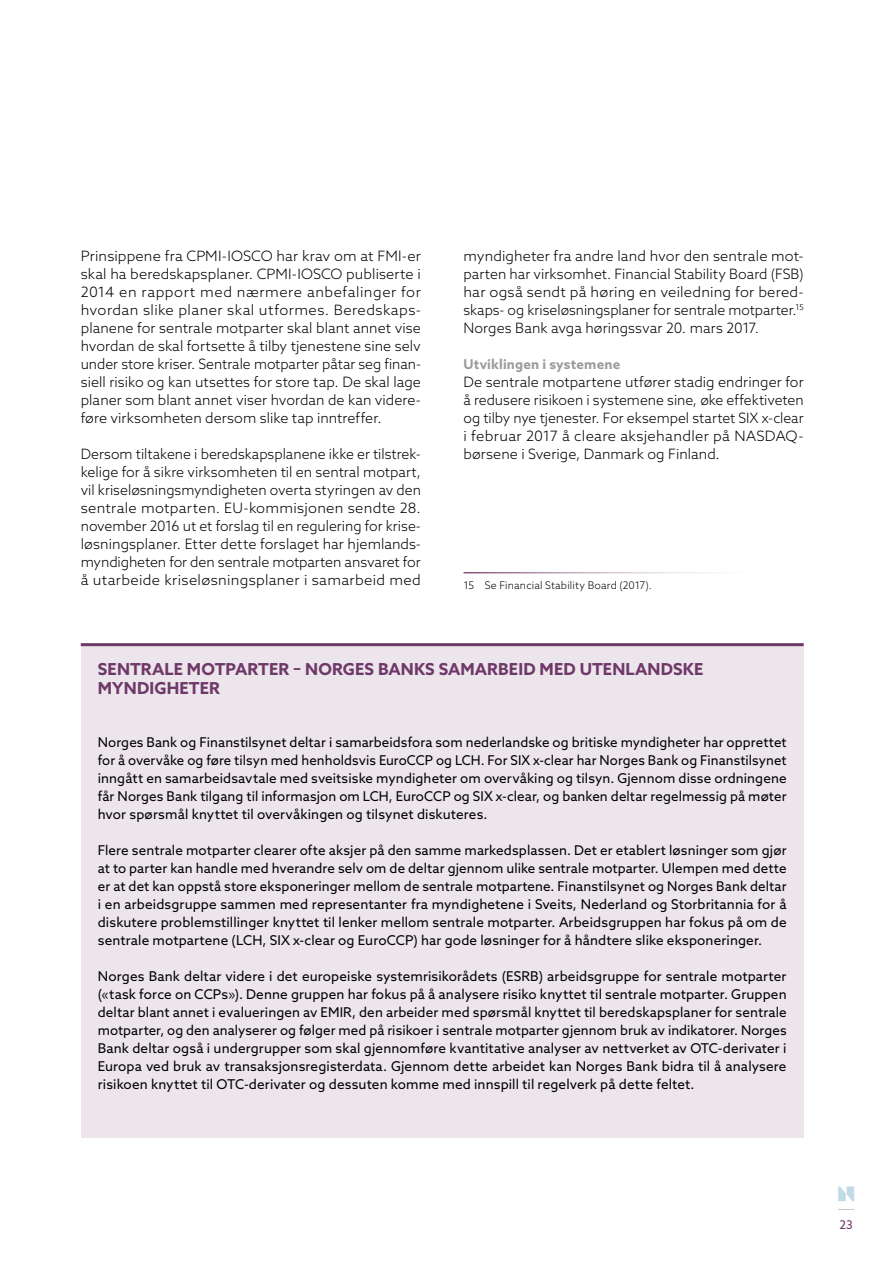
<style>
.page{position:relative;width:893px;height:1263px;background:#fff}
.page>*{position:absolute;margin:0;border:0;box-sizing:border-box;transform-origin:0 0}
.t1{font:700 16.5px/19.5px "Azo Sans";letter-spacing:.01em;color:#6e3868}
.t2{font:300 14.25px/18px "Azo Sans";letter-spacing:.005em;color:#000}
.t3{font:13.5px/18px "Azo Sans";letter-spacing:.01em;color:#000;text-align:justify}
.t4{font:700 13.5px "Azo Sans";letter-spacing:.015em;color:#9c9c9c}
.t5{font:12px "Azo Sans";color:#6e3868}
.t6{font:300 10.5px "Azo Sans";letter-spacing:.015em;color:#000}
</style>
<div class="page">
<div style="left:81px;top:644px;width:723px;height:494px;background:#ece5eb"></div>
<hr style="left:81px;top:643px;width:723px;height:3px;background:#6e3868">
<svg style="left:838px;top:1209px;width:16px;height:1px"></svg>
<svg style="left:838px;top:1186px;width:16px;height:15px"></svg>
<p class="t2" style="left:81px;top:247px;width:342px">Prinsippene fra CPMI-IOSCO har krav om at FMI-er skal ha beredskapsplaner. CPMI-IOSCO publiserte i 2014 en rapport med nærmere anbefalinger for hvordan slike planer skal utformes. Beredskaps&shy;planene for sentrale motparter skal blant annet vise hvordan de skal fortsette å tilby tjenestene sine selv under store kriser. Sentrale motparter påtar seg finan&shy;siell risiko og kan utsettes for store tap. De skal lage planer som blant annet viser hvordan de kan videre&shy;føre virksomheten dersom slike tap inntreffer.</p>
<p class="t2" style="left:81px;top:445px;width:342px">Dersom tiltakene i beredskapsplanene ikke er tilstrek&shy;kelige for å sikre virksomheten til en sentral motpart, vil kriseløsningsmyndigheten overta styringen av den sentrale motparten. EU-kommisjonen sendte 28. november 2016 ut et forslag til en regulering for krise&shy;løsningsplaner. Etter dette forslaget har hjemlands&shy;myndigheten for den sentrale motparten ansvaret for å utarbeide kriseløsningsplaner i samarbeid med</p>
<p class="t2" style="left:463px;top:247px;width:342px;text-align:justify">myndigheter fra andre land hvor den sentrale mot&shy;parten har virksomhet. Financial Stability Board (FSB) har også sendt på høring en veiledning for bered&shy;skaps- og kriseløsningsplaner for sentrale motparter.<sup>15<br></sup>Norges Bank avga høringssvar 20. mars 2017.</p>
<p class="t4" style="left:463px;top:355px;width:158px">UTVIKLINGEN I SYSTEMENE</p>
<p class="t2" style="left:463px;top:373px;width:342px;text-align:justify">De sentrale motpartene utfører stadig endringer for å redusere risikoen i systemene sine, øke effektiveten og tilby nye tjenester. For eksempel startet SIX x-clear i februar 2017 å cleare aksjehandler på NASDAQ&shy;børsene i Sverige, Danmark og Finland.</p>
<p class="t6" style="left:463px;top:578px;width:190px">15 Se Financial Stability Board (2017).</p>
<p class="t1" style="left:98px;top:659px;width:607px">SENTRALE MOTPARTER – NO RGES BANKS SAMARBEID MED UTENLANDSKE -MYNDIGHETER</p>
<p class="t3" style="left:98px;top:733px;width:690px">Norges Bank og Finanstilsynet deltar i samarbeidsfora som nederlandske og britiske myndigheter har opprettet for å overvåke og føre tilsyn med henholdsvis EuroCCP og LCH. For SIX x-clear har Norges Bank og Finanstilsynet inngått en samarbeidsavtale med sveitsiske myndigheter om overvåking og tilsyn. Gjennom disse ordningene får Norges Bank tilgang til informasjon om LCH, EuroCCP og SIX x-clear, og banken deltar regelmessig på møter hvor spørsmål knyttet til overvåkingen og tilsynet diskuteres.</p>
<p class="t3" style="left:98px;top:841px;width:690px">Flere sentrale motparter clearer ofte aksjer på den samme markedsplassen. Det er etablert løsninger som gjør at to parter kan handle med hverandre selv om de deltar gjennom ulike sentrale motparter. Ulempen med dette er at det kan oppstå store eksponeringer mellom de sentrale motpartene. Finanstilsynet og Norges Bank deltar i en arbeidsgruppe sammen med representanter fra myndighetene i Sveits, Nederland og Storbritannia for å diskutere problemstillinger knyttet til lenker mellom sentrale motparter. Arbeidsgruppen har fokus på om de sentrale motpartene (LCH, SIX x-clear og EuroCCP) har gode løsninger for å håndtere slike eksponeringer.</p>
<p class="t3" style="left:98px;top:967px;width:690px">Norges Bank deltar videre i det europeiske systemrisikorådets (ESRB) arbeidsgruppe for sentrale motparter («task force on CCPs»). Denne gruppen har fokus på å analysere risiko knyttet til sentrale motparter. Gruppen deltar blant annet i evalueringen av EMIR, den arbeider med spørsmål knyttet til beredskapsplaner for sentrale motparter, og den analyserer og følger med på risikoer i sentrale motparter gjennom bruk av indikatorer. Norges Bank deltar også i undergrupper som skal gjennomføre kvantitative analyser av nettverket av OTC-derivater i Europa ved bruk av transaksjonsregisterdata. Gjennom dette arbeidet kan Norges Bank bidra til å analysere risikoen knyttet til OTC-derivater og dessuten komme med innspill til regelverk på dette feltet.</p>
<p class="t5" style="left:839px;top:1217px;width:15px">23</p>
</div>
